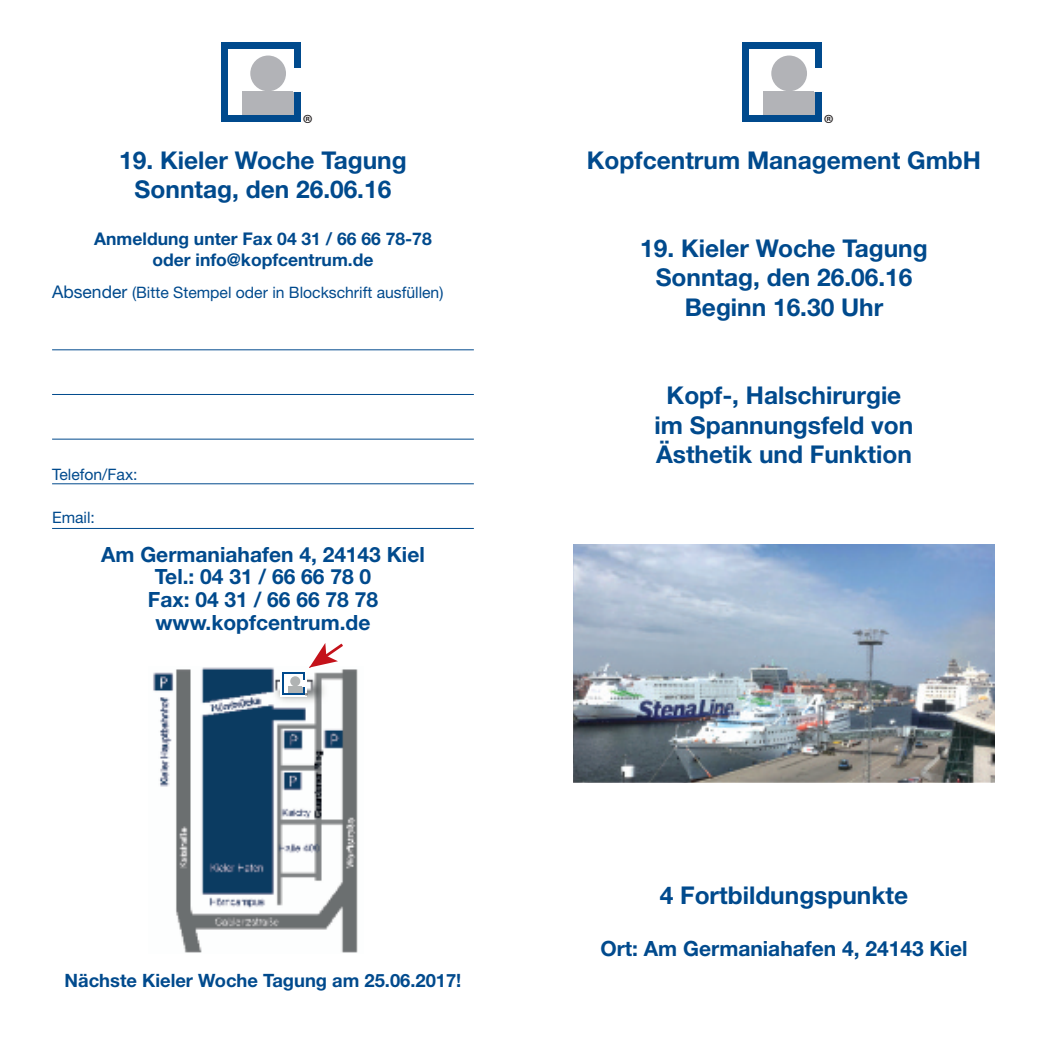
<style>
.page{position:relative;width:1047px;height:1047px;background:#fff}
.page>*{position:absolute;margin:0;border:0;box-sizing:border-box;transform-origin:0 0}
.t1{font:25.2px "Myriad Pro";color:#231f20}
.t2{font:700 24.5px/29.4px "Helvetica Neue";color:#004a8d;text-align:center}
.t3{font:700 21px/22.8px "Helvetica Neue";color:#004a8d;text-align:center}
.t4{font:700 18.38px "Helvetica Neue";color:#004a8d}
.t5{font:700 17.5px/21px "Helvetica Neue";color:#004a8d;text-align:center}
.t6{font:15.75px "Helvetica Neue";color:#004a8d}
.t7{font:7.17px "Myriad Pro";color:#101315}
.s1{font-size:17.5px}
</style>
<div class="page">
<div style="left:221px;top:43px;width:80px;height:79px;background:#004a8d"></div>
<div style="left:228px;top:50px;width:66px;height:65px;background:#fff"></div>
<div style="left:242px;top:91px;width:52px;height:24px;background:#b2b3b7"></div>
<div style="left:250px;top:56px;width:36px;height:35px;background:#b2b3b7;border-radius:50%"></div>
<div style="left:293px;top:68px;width:12px;height:23px;background:#fff"></div>
<div style="left:742px;top:43px;width:80px;height:79px;background:#004a8d"></div>
<div style="left:749px;top:50px;width:66px;height:65px;background:#fff"></div>
<div style="left:763px;top:91px;width:52px;height:24px;background:#b2b3b7"></div>
<div style="left:771px;top:56px;width:36px;height:35px;background:#b2b3b7;border-radius:50%"></div>
<div style="left:814px;top:68px;width:11px;height:23px;background:#fff"></div>
<hr style="left:52px;top:349px;width:422px;height:1px;background:#004a8d">
<hr style="left:52px;top:394px;width:422px;height:1px;background:#004a8d">
<hr style="left:52px;top:439px;width:422px;height:1px;background:#004a8d">
<hr style="left:52px;top:483px;width:422px;height:1px;background:#004a8d">
<hr style="left:52px;top:528px;width:422px;height:1px;background:#004a8d">
<img style="left:153px;top:667px;width:205px;height:286px">
<div style="left:280px;top:670px;width:27px;height:27px;background:#fff"></div>
<svg style="left:282px;top:672px;width:22px;height:23px"></svg>
<div style="left:284px;top:674px;width:18px;height:19px;background:#fff"></div>
<div style="left:288px;top:686px;width:14px;height:7px;background:#b0b3b3"></div>
<div style="left:290px;top:676px;width:10px;height:10px;background:#b0b3b3;border-radius:50%"></div>
<svg style="left:302px;top:680px;width:2px;height:6px"></svg>
<svg style="left:309px;top:643px;width:34px;height:24px"></svg>
<img style="left:573px;top:544px;width:422px;height:238px">
<p class="t1" style="left:303px;top:114px;width:12px">®</p>
<p class="t1" style="left:823px;top:114px;width:12px">®</p>
<p class="t2" style="left:119px;top:148px;width:289px">19. Kieler Woche Tagung<br>Sonntag, den 26.06.16</p>
<p class="t5" style="left:94px;top:230px;width:339px">Anmeldung unter Fax 04 31 / 66 66 78-78 oder info@kopfcentrum.de</p>
<p class="t6" style="left:52px;top:287px;width:393px"><span class="s1">Absender</span> (Bitte Stempel oder in Blockschrift ausfüllen)</p>
<p class="t6" style="left:52px;top:468px;width:87px">Telefon/Fax:</p>
<p class="t6" style="left:52px;top:512px;width:44px">Email:</p>
<p class="t3" style="left:101px;top:545px;width:325px">Am Germaniahafen 4, 24143 Kiel<br>Tel.: 04 31 / 66 66 78 0<br>Fax: 04 31 / 66 66 78 78 www.kopfcentrum.de</p>
<p class="t7" style="left:305px;top:692px;width:4px">®</p>
<p class="t4" style="left:65px;top:974px;width:398px">Nächste Kieler Woche Tagung am 25.06.2017!</p>
<p class="t2" style="left:587px;top:148px;width:395px">Kopfcentrum Management GmbH</p>
<p class="t2" style="left:640px;top:236px;width:289px">19. Kieler Woche Tagung<br>Sonntag, den 26.06.16<br>Beginn 16.30 Uhr</p>
<p class="t2" style="left:654px;top:383px;width:260px">Kopf-, Halschirurgie im Spannungsfeld von<br>Ästhetik und Funktion</p>
<p class="t2" style="left:660px;top:883px;width:250px">4 Fortbildungspunkte</p>
<p class="t3" style="left:600px;top:939px;width:369px">Ort: Am Germaniahafen 4, 24143 Kiel</p>
</div>
